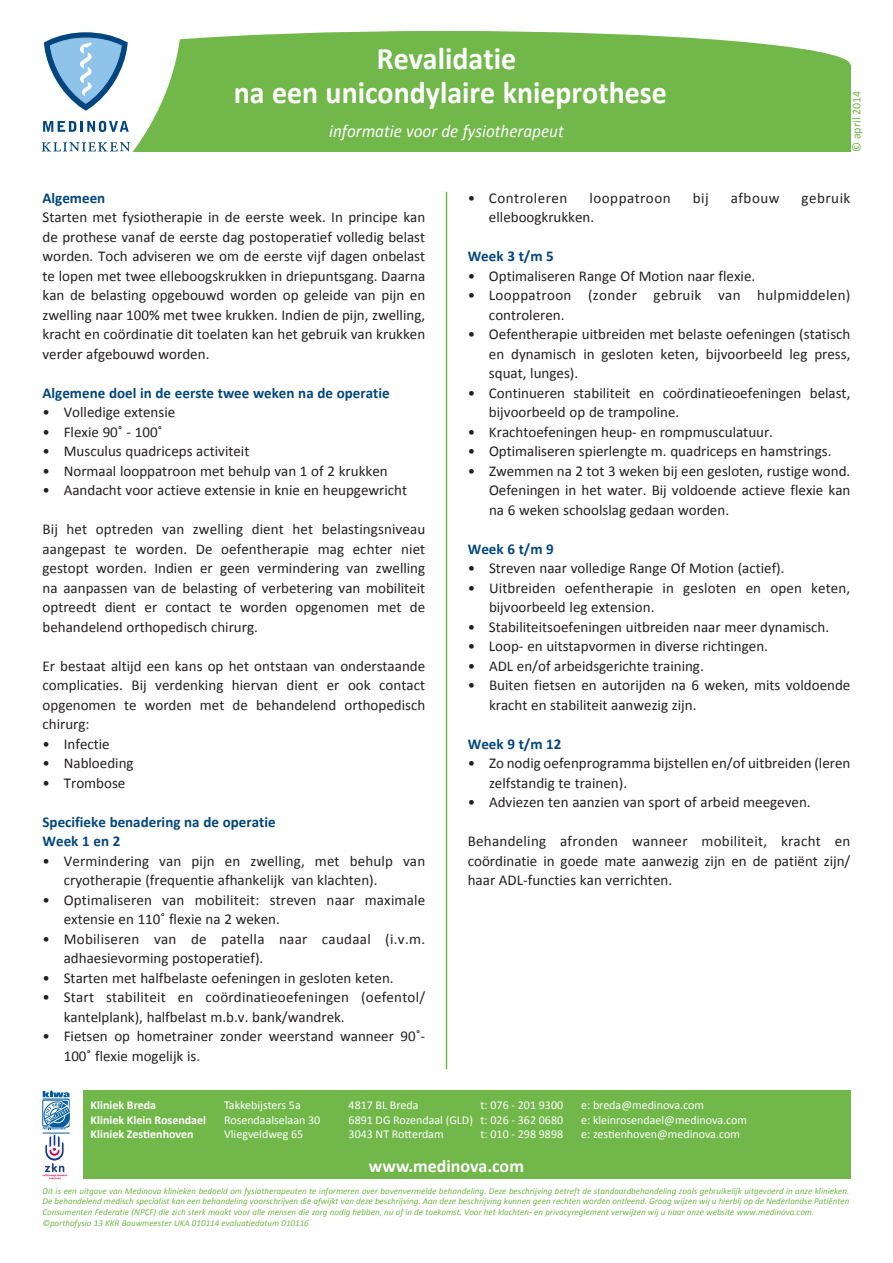
<style>
.page{position:relative;width:893px;height:1263px;background:#fff}
.page>*{position:absolute;margin:0;border:0;box-sizing:border-box;transform-origin:0 0}
.t1{font:700 31.5px/33.8px "Calibri";color:#fff;text-align:center;scale:.95 1}
.t2{font:italic 18px "Calibri";color:#fff;scale:.95 1}
.t3{font:700 18px "Calibri";color:#fff}
.t4{font:15px/19.5px "Calibri";color:#231f20}
.t5{font:700 15px/19.5px "Calibri";color:#00467e}
.t6{font:15px/19.5px "Calibri";letter-spacing:.02em;color:#231f20}
.t7{font:15px/19.5px "Calibri";letter-spacing:.025em;color:#231f20}
.t8{font:15px "Calibri";letter-spacing:.035em;color:#231f20}
.t9{font:12px "Calibri";color:#fff}
.t10{font:700 12px "Calibri";color:#fff}
.t11{font:12px "Calibri";color:#71b74a}
.t12{font:italic 9px/10.8px "Calibri";color:#71b74a}
</style>
<div class="page">
<div style="left:40px;top:65px;width:810px;height:86px;background:#71b74a"></div>
<div style="left:40px;top:31px;width:810px;height:68px;background:#71b74a;border-radius:50%"></div>
<hr style="left:446px;top:192px;width:1px;height:877px;background:#71b74a">
<svg style="left:40px;top:32px;width:141px;height:120px"></svg>
<div style="left:83px;top:1090px;width:767px;height:89px;background:#71b74a"></div>
<svg style="left:42px;top:1090px;width:28px;height:89px"></svg>
<h1 class="t1" style="left:234px;top:42px;width:457px">Revalidatie<br>na een unicondylaire knieprothese</h1>
<p class="t2" style="left:329px;top:119px;width:248px">informatie voor de fysiotherapeut</p>
<p class="t11" style="left:849px;top:152px;width:63px;rotate:-90deg">© april 2014</p>
<p class="t5" style="left:43px;top:188px;width:64px">Algemeen</p>
<p class="t4" style="left:43px;top:207px;width:384px;text-align:justify">Starten met fysiotherapie in de eerste week. In principe kan de prothese vanaf de eerste dag postoperatief volledig belast worden. Toch adviseren we om de eerste vijf dagen onbelast te lopen met twee elleboogskrukken in driepuntsgang. Daarna kan de belasting opgebouwd worden op geleide van pijn en zwelling naar 100% met twee krukken. Indien de pijn, zwelling, kracht en coördinatie dit toelaten kan het gebruik van krukken verder afgebouwd worden.</p>
<p class="t5" style="left:43px;top:383px;width:349px">Algemene doel in de eerste twee weken na de operatie</p>
<p class="t4" style="left:43px;top:402px;width:134px">• Volledige extensie</p>
<p class="t4" style="left:43px;top:422px;width:121px">• Flexie 90˚ - 100˚</p>
<p class="t4" style="left:43px;top:441px;width:208px">• Musculus quadriceps activiteit</p>
<p class="t4" style="left:43px;top:461px;width:347px">• Normaal looppatroon met behulp van 1 of 2 krukken</p>
<p class="t4" style="left:43px;top:480px;width:366px">• Aandacht voor actieve extensie in knie en heupgewricht</p>
<p class="t4" style="left:43px;top:519px;width:384px;text-align:justify">Bij het optreden van zwelling dient het belastingsniveau aangepast te worden. De oefentherapie mag echter niet gestopt worden. Indien er geen vermindering van zwelling na aanpassen van de belasting of verbetering van mobiliteit optreedt dient er contact te worden opgenomen met de behandelend orthopedisch chirurg.</p>
<p class="t4" style="left:43px;top:656px;width:384px;text-align:justify">Er bestaat altijd een kans op het ontstaan van onderstaande complicaties. Bij verdenking hiervan dient er ook contact opgenomen te worden met de behandelend orthopedisch chirurg:</p>
<p class="t4" style="left:43px;top:734px;width:69px">• Infectie</p>
<p class="t4" style="left:43px;top:753px;width:93px">• Nabloeding</p>
<p class="t4" style="left:43px;top:773px;width:84px">• Trombose</p>
<p class="t5" style="left:43px;top:812px;width:235px">Specifieke benadering na de operatie<br>Week 1 en 2</p>
<p class="t4" style="left:64px;top:851px;width:363px;text-indent:-21px">• Vermindering van pijn en zwelling, met behulp van cryotherapie (frequentie afhankelijk van klachten).</p>
<p class="t4" style="left:64px;top:890px;width:363px;text-indent:-21px">• Optimaliseren van mobiliteit: streven naar maximale extensie en 110˚ flexie na 2 weken.</p>
<p class="t6" style="left:64px;top:929px;width:363px;text-indent:-21px">• Mobiliseren van de patella naar caudaal (i.v.m. adhaesievorming postoperatief).</p>
<p class="t4" style="left:43px;top:968px;width:353px">• Starten met halfbelaste oefeningen in gesloten keten.</p>
<p class="t4" style="left:64px;top:987px;width:363px;text-indent:-21px">• Start stabiliteit en coördinatieoefeningen (oefentol/ kantelplank), halfbelast m.b.v. bank/wandrek.</p>
<p class="t4" style="left:64px;top:1026px;width:363px;text-indent:-21px">• Fietsen op hometrainer zonder weerstand wanneer 90˚-<br>100˚ flexie mogelijk is.</p>
<p class="t8" style="left:468px;top:188px;width:101px">• Controleren</p>
<p class="t8" style="left:589px;top:188px;width:83px">looppatroon</p>
<p class="t4" style="left:693px;top:188px;width:17px">bij</p>
<p class="t4" style="left:731px;top:188px;width:50px">afbouw</p>
<p class="t8" style="left:802px;top:188px;width:50px">gebruik</p>
<p class="t4" style="left:489px;top:207px;width:107px">elleboogkrukken.</p>
<p class="t5" style="left:468px;top:246px;width:88px">Week 3 t/m 5</p>
<p class="t4" style="left:468px;top:266px;width:289px">• Optimaliseren Range Of Motion naar flexie.</p>
<p class="t7" style="left:489px;top:285px;width:363px;text-indent:-21px">• Looppatroon (zonder gebruik van hulpmiddelen) controleren.</p>
<p class="t4" style="left:489px;top:324px;width:363px;text-align:justify;text-indent:-21px">• Oefentherapie uitbreiden met belaste oefeningen (statisch en dynamisch in gesloten keten, bijvoorbeeld leg press, squat, lunges).</p>
<p class="t4" style="left:489px;top:383px;width:363px;text-indent:-21px">• Continueren stabiliteit en coördinatieoefeningen belast, bijvoorbeeld op de trampoline.</p>
<p class="t4" style="left:468px;top:422px;width:307px">• Krachtoefeningen heup- en rompmusculatuur.</p>
<p class="t4" style="left:468px;top:441px;width:365px">• Optimaliseren spierlengte m. quadriceps en hamstrings.</p>
<p class="t4" style="left:489px;top:461px;width:363px;text-align:justify;text-indent:-21px">• Zwemmen na 2 tot 3 weken bij een gesloten, rustige wond.<br>Oefeningen in het water. Bij voldoende actieve flexie kan na 6 weken schoolslag gedaan worden.</p>
<p class="t5" style="left:468px;top:539px;width:88px">Week 6 t/m 9</p>
<p class="t4" style="left:468px;top:558px;width:318px">• Streven naar volledige Range Of Motion (actief).</p>
<p class="t4" style="left:489px;top:578px;width:363px;text-indent:-21px">• Uitbreiden oefentherapie in gesloten en open keten, bijvoorbeeld leg extension.</p>
<p class="t4" style="left:468px;top:617px;width:363px">• Stabiliteitsoefeningen uitbreiden naar meer dynamisch.</p>
<p class="t4" style="left:468px;top:636px;width:302px">• Loop- en uitstapvormen in diverse richtingen.</p>
<p class="t4" style="left:468px;top:656px;width:238px">• ADL en/of arbeidsgerichte training.</p>
<p class="t4" style="left:489px;top:675px;width:363px;text-indent:-21px">• Buiten fietsen en autorijden na 6 weken, mits voldoende kracht en stabiliteit aanwezig zijn.</p>
<p class="t5" style="left:468px;top:734px;width:95px">Week 9 t/m 12</p>
<p class="t4" style="left:489px;top:753px;width:363px;text-indent:-21px">• Zo nodig oefenprogramma bijstellen en/of uitbreiden (leren zelfstandig te trainen).</p>
<p class="t4" style="left:468px;top:792px;width:344px">• Adviezen ten aanzien van sport of arbeid meegeven.</p>
<p class="t4" style="left:468px;top:831px;width:384px;text-align:justify">Behandeling afronden wanneer mobiliteit, kracht en coördinatie in goede mate aanwezig zijn en de patiënt zijn/ haar ADL-functies kan verrichten.</p>
<p class="t10" style="left:91px;top:1098px;width:67px">Kliniek Breda</p>
<p class="t9" style="left:224px;top:1098px;width:78px">Takkebijsters 5a</p>
<p class="t9" style="left:349px;top:1098px;width:71px">4817 BL Breda</p>
<p class="t9" style="left:481px;top:1098px;width:84px">t: 076 - 201 9300</p>
<p class="t9" style="left:581px;top:1098px;width:125px">e: breda@medinova.com</p>
<p class="t10" style="left:91px;top:1112px;width:117px">Kliniek Klein Rosendael</p>
<p class="t9" style="left:224px;top:1112px;width:98px">Rosendaalselaan 30</p>
<p class="t9" style="left:349px;top:1112px;width:216px">6891 DG Rozendaal (GLD) t: 026 - 362 0680</p>
<p class="t9" style="left:581px;top:1112px;width:168px">e: kleinrosendael@medinova.com</p>
<p class="t10" style="left:91px;top:1126px;width:105px">Kliniek Zestienhoven</p>
<p class="t9" style="left:224px;top:1126px;width:81px">Vliegveldweg 65</p>
<p class="t9" style="left:349px;top:1126px;width:97px">3043 NT Rotterdam</p>
<p class="t9" style="left:481px;top:1126px;width:84px">t: 010 - 298 9898</p>
<p class="t9" style="left:581px;top:1126px;width:160px">e: zestienhoven@medinova.com</p>
<p class="t3" style="left:369px;top:1155px;width:156px">www.medinova.com</p>
<p class="t12" style="left:43px;top:1185px;width:808px">Dit is een uitgave van Medinova klinieken bedoeld om fysiotherapeuten te informeren over bovenvermelde behandeling. Deze beschrijving betreft de standaardbehandeling zoals gebruikelijk uitgevoerd in onze klinieken.<br>De behandelend medisch specialist kan een behandeling voorschrijven die afwijkt van deze beschrijving. Aan deze beschrijving kunnen geen rechten worden ontleend. Graag wijzen wij u hierbij op de Nederlandse Patiënten Consumenten Federatie (NPCF) die zich sterk maakt voor alle mensen die zorg nodig hebben, nu of in de toekomst. Voor het klachten- en privacyreglement verwijzen wij u naar onze website www.medinova.com. ©porthofysio 13 KKR Bouwmeester UKA 010114 evaluatiedatum 010116</p>
</div>
